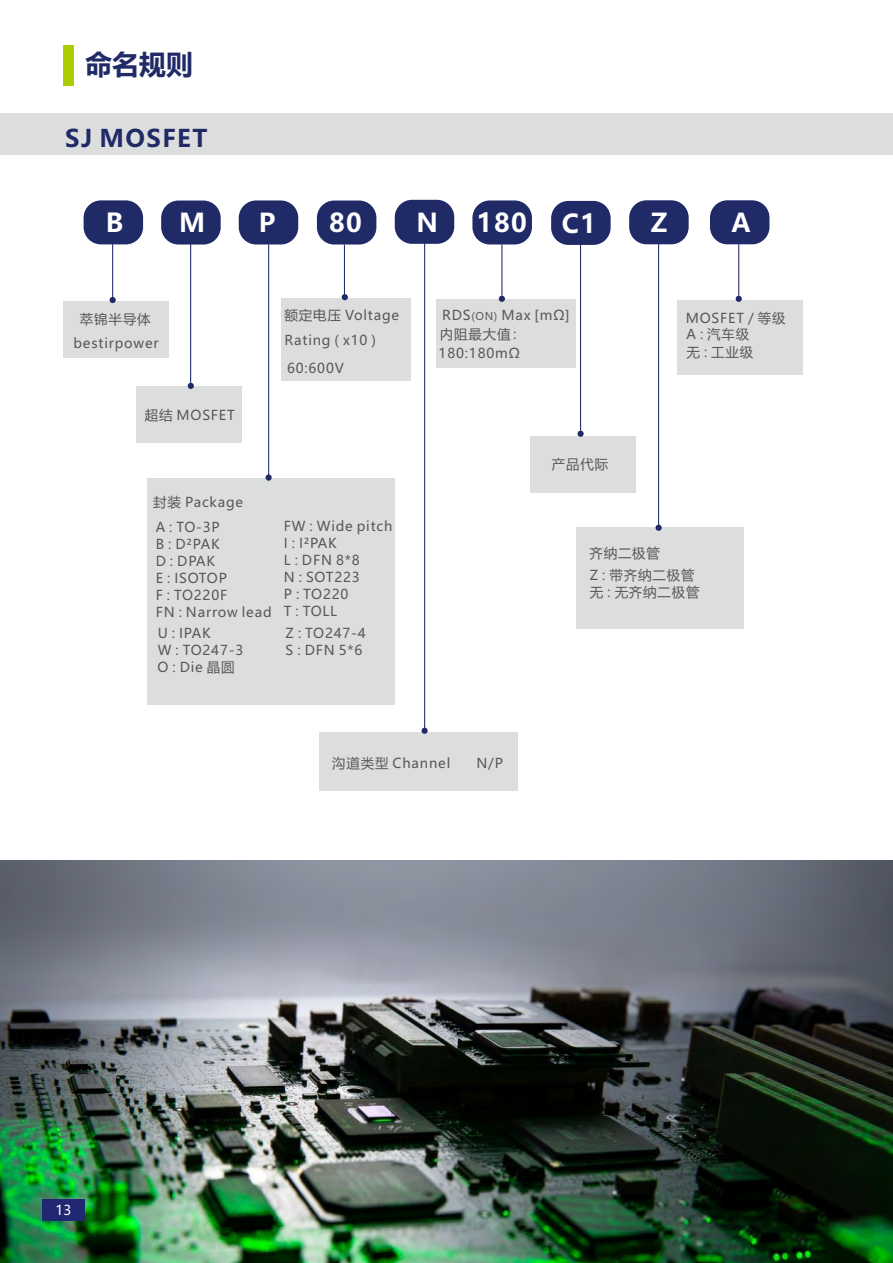
<style>
.page{position:relative;width:893px;height:1263px;background:#fff}
.page>*{position:absolute;margin:0;border:0;box-sizing:border-box;transform-origin:0 0}
.t1{font:700 27px "Microsoft Ya Hei";color:#202a67}
.t2{font:700 25.8px "Microsoft Ya Hei";color:#fff}
.t3{font:700 25.65px "Microsoft Ya Hei";letter-spacing:.06em;color:#fff}
.t4{font:700 24px "Microsoft Ya Hei";letter-spacing:.055em;color:#202a67}
.t5{font:13.5px/17.1px "Microsoft Ya Hei";letter-spacing:.06em;color:#595857}
.t6{font:13.5px "Microsoft Ya Hei";color:#fff}
.s1{font-size:10.5px}
</style>
<div class="page">
<img style="left:0;top:861px;width:893px;height:402px">
<div style="left:678px;top:300px;width:125px;height:75px;background:#dcdddd"></div>
<div style="left:577px;top:527px;width:167px;height:102px;background:#dcdddd"></div>
<div style="left:436px;top:299px;width:139px;height:68px;background:#dcdddd"></div>
<div style="left:319px;top:732px;width:198px;height:58px;background:#dcdddd"></div>
<div style="left:147px;top:478px;width:248px;height:226px;background:#dcdddd"></div>
<div style="left:64px;top:45px;width:10px;height:40px;background:#abcd05"></div>
<div style="left:42px;top:1199px;width:43px;height:21px;background:#202872"></div>
<div style="left:0;top:113px;width:893px;height:42px;background:#dcdddd"></div>
<div style="left:530px;top:437px;width:106px;height:56px;background:#dcdddd"></div>
<div style="left:281px;top:298px;width:129px;height:83px;background:#dcdddd"></div>
<div style="left:136px;top:386px;width:105px;height:57px;background:#dcdddd"></div>
<div style="left:64px;top:301px;width:105px;height:57px;background:#dcdddd"></div>
<div style="left:84px;top:200px;width:59px;height:44px;background:#202a67;border-radius:17px"></div>
<svg style="left:110px;top:297px;width:6px;height:6px"></svg>
<div style="left:161px;top:201px;width:60px;height:44px;background:#202a67;border-radius:17px"></div>
<svg style="left:188px;top:383px;width:6px;height:6px"></svg>
<div style="left:239px;top:200px;width:59px;height:44px;background:#202a67;border-radius:17px"></div>
<div style="left:266px;top:474px;width:6px;height:7px;background:#202a67;border-radius:50%"></div>
<div style="left:317px;top:201px;width:59px;height:44px;background:#202a67;border-radius:17px"></div>
<svg style="left:342px;top:294px;width:6px;height:6px"></svg>
<div style="left:395px;top:200px;width:59px;height:44px;background:#202a67;border-radius:17px"></div>
<div style="left:421px;top:728px;width:7px;height:6px;background:#202a67;border-radius:50%"></div>
<div style="left:472px;top:200px;width:60px;height:44px;background:#202a67;border-radius:17px"></div>
<svg style="left:499px;top:296px;width:6px;height:6px"></svg>
<hr style="left:580px;top:244px;width:1px;height:187px;background:#202a67">
<div style="left:551px;top:201px;width:60px;height:44px;background:#202a67;border-radius:17px"></div>
<div style="left:577px;top:431px;width:7px;height:6px;background:#202a67;border-radius:50%"></div>
<hr style="left:658px;top:243px;width:1px;height:283px;background:#202a67">
<div style="left:629px;top:200px;width:60px;height:44px;background:#202a67;border-radius:17px"></div>
<div style="left:655px;top:525px;width:7px;height:6px;background:#202a67;border-radius:50%"></div>
<hr style="left:501px;top:244px;width:1px;height:52px;background:#202a67">
<hr style="left:424px;top:243px;width:1px;height:488px;background:#202a67">
<hr style="left:344px;top:245px;width:1px;height:49px;background:#202a67">
<hr style="left:268px;top:244px;width:1px;height:237px;background:#202a67">
<hr style="left:190px;top:244px;width:1px;height:139px;background:#202a67">
<hr style="left:112px;top:244px;width:1px;height:56px;background:#202a67">
<div style="left:710px;top:200px;width:59px;height:44px;background:#202a67;border-radius:17px"></div>
<svg style="left:736px;top:296px;width:6px;height:6px"></svg>
<hr style="left:738px;top:244px;width:1px;height:52px;background:#202a67">
<h1 class="t1" style="left:85px;top:52px;width:109px">命名规则</h1>
<h3 class="t4" style="left:65px;top:127px;width:144px">SJ MOSFET</h3>
<h2 class="t2" style="left:106px;top:211px;width:19px">B</h2>
<h3 class="t3" style="left:179px;top:211px;width:28px">M</h3>
<h3 class="t3" style="left:259px;top:211px;width:18px">P</h3>
<h3 class="t3" style="left:329px;top:211px;width:34px">80</h3>
<h3 class="t3" style="left:416px;top:211px;width:23px">N</h3>
<h3 class="t3" style="left:477px;top:211px;width:52px">180</h3>
<h3 class="t3" style="left:562px;top:212px;width:36px">C1</h3>
<h3 class="t3" style="left:651px;top:211px;width:18px">Z</h3>
<h3 class="t3" style="left:732px;top:211px;width:21px">A</h3>
<p class="t5" style="left:80px;top:311px;width:72px">萃锦半导体</p>
<p class="t5" style="left:73px;top:335px;width:87px">bestirpower</p>
<p class="t5" style="left:145px;top:408px;width:92px">超结 MOSFET</p>
<p class="t5" style="left:153px;top:495px;width:91px">封装 Package</p>
<p class="t5" style="left:285px;top:308px;width:116px">额定电压 Voltage</p>
<p class="t5" style="left:287px;top:360px;width:58px">60:600V</p>
<p class="t5" style="left:285px;top:333px;width:93px">Rating ( x10 )</p>
<p class="t5" style="left:442px;top:308px;width:129px">RDS<span class="s1">(ON)</span> Max [mΩ]</p>
<p class="t5" style="left:440px;top:326px;width:87px">内阻最大值：</p>
<p class="t5" style="left:439px;top:346px;width:83px">180:180mΩ</p>
<p class="t5" style="left:552px;top:457px;width:58px">产品代际</p>
<p class="t5" style="left:686px;top:311px;width:102px">MOSFET / 等级</p>
<p class="t5" style="left:687px;top:327px;width:68px">A : 汽车级无 : 工业级</p>
<p class="t5" style="left:156px;top:519px;width:117px">A : TO-3P<br>B : D²PAK<br>D : DPAK<br>E : ISOTOP<br>F : TO220F<br>FN : Narrow lead</p>
<p class="t5" style="left:284px;top:518px;width:110px">FW : Wide pitch<br>I : I²PAK<br>L : DFN 8*8<br>N : SOT223<br>P : TO220<br>T : TOLL</p>
<p class="t5" style="left:158px;top:625px;width:87px">U : IPAK<br>W : TO247-3</p>
<p class="t5" style="left:286px;top:626px;width:82px">Z : TO247-4<br>S : DFN 5*6</p>
<p class="t5" style="left:158px;top:660px;width:79px">O : Die 晶圆</p>
<p class="t5" style="left:332px;top:756px;width:120px">沟道类型 Channel</p>
<p class="t5" style="left:476px;top:756px;width:28px">N/P</p>
<p class="t5" style="left:589px;top:545px;width:72px">齐纳二极管</p>
<p class="t5" style="left:590px;top:568px;width:111px">Z : 带齐纳二极管无 : 无齐纳二极管</p>
<p class="t6" style="left:55px;top:1204px;width:17px">13</p>
</div>
